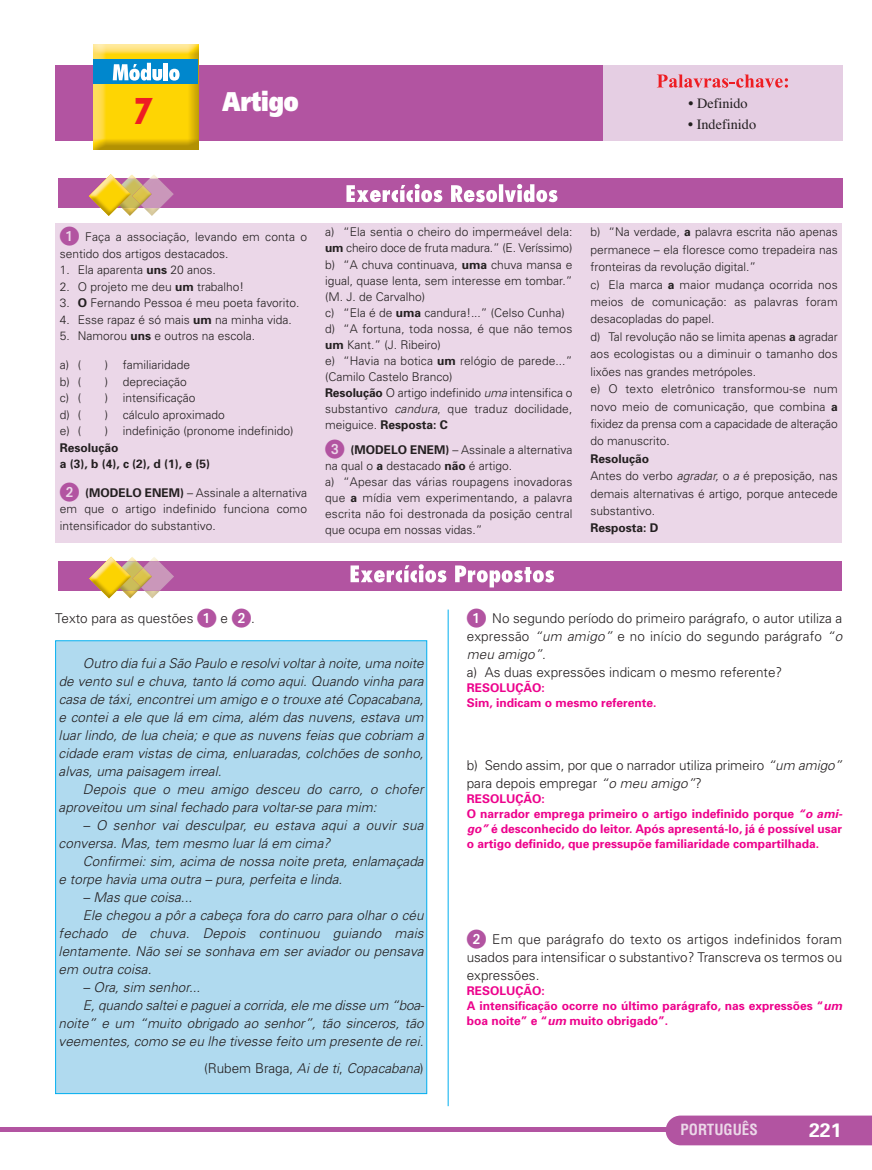
<style>
.page{position:relative;width:872px;height:1170px;background:#fff}
.page>*{position:absolute;margin:0;border:0;box-sizing:border-box;transform-origin:0 0}
.t1{font:700 34.5px "Futura";color:#ee1d23;scale:.8 1}
.t2{font:900 27px "Frutiger";color:#fff;scale:.8 1}
.t3{font:700 19.5px "Univers";color:#fff}
.t4{font:700 condensed 15px "Helvetica";color:#ebd7e8}
.t5{font:14.25px "Times";color:#231f20}
.t6{font:italic 300 13.5px/18px "Univers";color:#231f20}
.t7{font:300 13.5px/18px "Univers";color:#231f20}
.t8{font:300 12px/16px "Univers";color:#231f20}
.t9{font:700 12px/15px "Univers";color:#ed028c}
.t10{font:700 12px/16.5px "Univers";color:#231f20}
.s1{font-family:"European Pi One";font-weight:400;font-size:19.5px;color:#b254a1}
.s2{font-weight:700}
.s3{font-style:italic}
.s4{font-style:normal}
</style>
<div class="page">
<hr style="left:0;top:1127px;width:872px;height:4px;background:#b254a1">
<div style="left:665px;top:1115px;width:207px;height:30px;background:#b254a1"></div>
<div style="left:55px;top:223px;width:787px;height:320px;background:#ebd7e8"></div>
<div style="left:58px;top:179px;width:784px;height:29px;background:#b254a1"></div>
<img style="left:144px;top:175px;width:16px;height:41px">
<img style="left:143px;top:179px;width:31px;height:29px">
<img style="left:132px;top:175px;width:6px;height:39px">
<img style="left:132px;top:179px;width:11px;height:29px">
<img style="left:132px;top:185px;width:20px;height:20px">
<svg style="left:131px;top:174px;width:1px;height:41px"></svg>
<img style="left:89px;top:174px;width:42px;height:42px">
<svg style="left:346px;top:184px;width:211px;height:18px"></svg>
<div style="left:55px;top:66px;width:787px;height:75px;background:#b254a1"></div>
<img style="left:93px;top:44px;width:105px;height:105px">
<div style="left:93px;top:59px;width:105px;height:25px;background:#0087cd"></div>
<svg style="left:113px;top:63px;width:49px;height:18px"></svg>
<hr style="left:164px;top:63px;width:4px;height:17px;background:#fff">
<svg style="left:169px;top:69px;width:10px;height:12px"></svg>
<div style="left:603px;top:66px;width:239px;height:75px;background:#e5cee3"></div>
<svg style="left:657px;top:74px;width:131px;height:14px"></svg>
<div style="left:56px;top:641px;width:370px;height:452px;background:#b0daef"></div>
<div style="left:58px;top:561px;width:784px;height:29px;background:#b254a1"></div>
<svg style="left:350px;top:564px;width:204px;height:23px"></svg>
<img style="left:144px;top:557px;width:16px;height:41px">
<img style="left:143px;top:561px;width:31px;height:29px">
<img style="left:133px;top:558px;width:5px;height:38px">
<img style="left:133px;top:561px;width:10px;height:29px">
<img style="left:133px;top:567px;width:19px;height:20px">
<svg style="left:131px;top:557px;width:2px;height:41px"></svg>
<img style="left:89px;top:556px;width:42px;height:42px">
<hr style="left:448px;top:609px;width:1px;height:497px;background:#00aeef">
<h1 class="t1" style="left:134px;top:95px;width:25px">7</h1>
<h2 class="t2" style="left:222px;top:91px;width:97px">Artigo</h2>
<p class="t5" style="left:688px;top:98px;width:61px">• Definido</p>
<p class="t5" style="left:688px;top:118px;width:69px">• Indefinido</p>
<p class="t8" style="left:60px;top:230px;width:249px;line-height:16.5px"><span class="s1">1</span> Faça a associação, levando em conta o sentido dos artigos destacados.</p>
<p class="t8" style="left:60px;top:263px;width:157px">1. Ela aparenta <span class="s2">uns</span> 20 anos.</p>
<p class="t8" style="left:60px;top:280px;width:186px">2. O projeto me deu <span class="s2">um</span> trabalho!</p>
<p class="t8" style="left:60px;top:296px;width:241px">3. <span class="s2">O</span> Fernando Pessoa é meu poeta favorito.</p>
<p class="t8" style="left:60px;top:313px;width:233px">4. Esse rapaz é só mais <span class="s2">um</span> na minha vida.</p>
<p class="t8" style="left:60px;top:329px;width:197px">5. Namorou <span class="s2">uns</span> e outros na escola.</p>
<p class="t8" style="left:60px;top:358px;width:23px">a) (</p>
<p class="t8" style="left:105px;top:358px;width:87px">) familiaridade</p>
<p class="t8" style="left:60px;top:374px;width:23px">b) (</p>
<p class="t8" style="left:105px;top:374px;width:83px">) depreciação</p>
<p class="t8" style="left:60px;top:391px;width:23px">c) (</p>
<p class="t8" style="left:105px;top:391px;width:92px">) intensificação</p>
<p class="t8" style="left:60px;top:407px;width:23px">d) (</p>
<p class="t8" style="left:105px;top:407px;width:121px">) cálculo aproximado</p>
<p class="t8" style="left:60px;top:424px;width:23px">e) (</p>
<p class="t8" style="left:105px;top:424px;width:190px">) indefinição (pronome indefinido)</p>
<p class="t10" style="left:60px;top:440px;width:152px">Resolução<br>a (3), b (4), c (2), d (1), e (5)</p>
<p class="t8" style="left:60px;top:485px;width:249px;line-height:16.5px;text-align:justify"><span class="s1">2</span> <span class="s2">(MODELO ENEM)</span> – Assinale a alternativa em que o artigo indefinido funciona como intensificador do substantivo.</p>
<p class="t8" style="left:325px;top:225px;width:249px">a) “Ela sentia o cheiro do impermeável dela: <span class="s2">um</span> cheiro doce de fruta madura.” (E. Veríssimo) b) “A chuva continuava, <span class="s2">uma</span> chuva mansa e igual, quase lenta, sem interesse em tombar.” (M. J. de Carvalho)<br>c) “Ela é de <span class="s2">uma</span> candura!...” (Celso Cunha) d) “A fortuna, toda nossa, é que não temos <span class="s2">um</span> Kant.” (J. Ribeiro)<br>e) “Havia na botica <span class="s2">um</span> relógio de parede...” (Camilo Castelo Branco)<br><span class="s2">Resolução</span> O artigo indefinido <span class="s3">uma</span>intensifica o subs tan tivo <span class="s3">candura</span>, que traduz docilidade, meiguice. <span class="s2">Resposta: C</span></p>
<p class="t8" style="left:325px;top:443px;width:249px"><span class="s1">3</span> <span class="s2">(MODELO ENEM)</span> – Assinale a alternativa na qual o <span class="s2">a</span> destacado <span class="s2">não</span> é artigo.<br>a) “Apesar das várias roupagens inovadoras que <span class="s2">a</span> mídia vem experimentando, a palavra escrita não foi destronada da posição central que ocupa em nossas vidas.”</p>
<p class="t8" style="left:590px;top:224px;width:249px;line-height:17.4px">b) “Na verdade, <span class="s2">a</span> palavra escrita não apenas permanece – ela floresce como trepadeira nas fronteiras da revolução digital.”<br>c) Ela marca <span class="s2">a</span> maior mudança ocorrida nos meios de comunicação: as palavras foram desacopladas do papel.<br>d) Tal revolução não se limita apenas <span class="s2">a</span> agradar aos ecologistas ou a diminuir o tamanho dos lixões nas grandes metrópoles.<br>e) O texto eletrônico transformou-se num novo meio de comunicação, que combina <span class="s2">a </span>fixidez da prensa com a capacidade de alteração do manuscrito.</p>
<p class="t8" style="left:590px;top:451px;width:249px;line-height:17.4px"><span class="s2">Resolução<br></span>Antes do verbo <span class="s3">agradar,</span> o <span class="s3">a</span> é preposição, nas demais alterna tivas é artigo, porque antecede substantivo.</p>
<p class="t10" style="left:590px;top:521px;width:69px">Resposta: D</p>
<p class="t7" style="left:55px;top:610px;width:201px">Texto para as questões <span class="s1">1</span> e <span class="s1">2</span>.</p>
<p class="t7" style="left:467px;top:610px;width:379px"><span class="s1">1</span> No segundo período do primeiro parágrafo, o autor utiliza a expressão <span class="s3">“um amigo”</span> e no início do segundo parágrafo <span class="s3">“o meu amigo”</span>.<br>a) As duas expressões indicam o mesmo referente?</p>
<p class="t9" style="left:467px;top:681px;width:191px">RESOLUÇÃO:<br>Sim, indicam o mesmo referente.</p>
<p class="t6" style="left:59px;top:655px;width:369px;text-align:justify;text-indent:24px">Outro dia fuia São Paulo e resolvivoltarà noite,uma noite de vento sul e chuva, tanto lá como aqui. Quando vinha para casa de táxi, encontrei um amigo e o trouxe até Copacabana, e contei a ele que lá em cima, além das nu vens, estava um luar lindo, de lua cheia; e que as nuvens feias que cobriam a cidade eram vistas de cima, enlua radas, colchões de sonho, alvas, uma paisagem irreal.</p>
<p class="t6" style="left:59px;top:781px;width:369px;text-indent:24px">Depois que o meu amigo desceu do carro, o chofer aproveitou um sinal fechado para voltar-se para mim:</p>
<p class="t6" style="left:59px;top:817px;width:369px;text-indent:24px">– O senhor vai desculpar, eu estava aqui a ouvir sua conversa. Mas, tem mesmo luar lá em cima?</p>
<p class="t6" style="left:59px;top:853px;width:369px;text-indent:24px">Confirmei: sim, acima de nossa noite preta, enlama çada e torpe havia uma outra – pura, perfeita e linda.</p>
<p class="t6" style="left:83px;top:889px;width:113px">– Mas que coisa...</p>
<p class="t6" style="left:83px;top:907px;width:345px">Ele chegou a pôr a cabeça fora do carro para olhar o céu</p>
<p class="t6" style="left:59px;top:925px;width:369px">fechado de chuva. Depois continuou guiando mais</p>
<p class="t6" style="left:59px;top:943px;width:369px">lentamente. Não sei se sonhava em ser aviador ou pen sava</p>
<p class="t6" style="left:59px;top:961px;width:97px">em outra coisa.</p>
<p class="t6" style="left:83px;top:979px;width:122px">– Ora, sim senhor...</p>
<p class="t6" style="left:83px;top:997px;width:345px">E,quando salteie pagueia corrida,ele me disse um “boa-</p>
<p class="t6" style="left:59px;top:1015px;width:369px">noite” e um “muito obrigado ao senhor”, tão sin ceros, tão</p>
<p class="t6" style="left:59px;top:1033px;width:369px">veementes, como se eu lhe tivesse feito um presente de rei.</p>
<p class="t6" style="left:204px;top:1060px;width:221px"><span class="s4">( R u b e m B r a g a ,</span> Ai de ti<span class="s4">,</span> Copacabana<span class="s4">)</span></p>
<p class="t7" style="left:467px;top:757px;width:379px">b) Sendo assim, por que o narrador utiliza primeiro <span class="s3">“um amigo” </span>para depois empregar <span class="s3">“o meu amigo”</span>?</p>
<p class="t9" style="left:467px;top:792px;width:379px">RESOLUÇÃO:<br>O narrador emprega primeiro o artigo indefinido porque <span class="s3">“o ami&shy;go”</span>é desconhecido do leitor. Após apresentá-lo, já é possível usar o artigo definido, que pressupõe familiari dade compar tilhada.</p>
<p class="t7" style="left:467px;top:931px;width:377px;text-align:justify"><span class="s1">2</span> Em que parágrafo do texto os artigos indefinidos foram usados para intensificar o substantivo? Trans creva os termos ou expressões.</p>
<p class="t9" style="left:467px;top:984px;width:379px">RESOLUÇÃO:<br>A intensificação ocorre no último parágrafo, nas expressões “<span class="s3">um </span>boa noite” e “<span class="s3">um</span>muito obrigado”.</p>
<p class="t4" style="left:680px;top:1123px;width:79px">PORTUGUÊS</p>
<h3 class="t3" style="left:809px;top:1122px;width:34px">221</h3>
</div>
